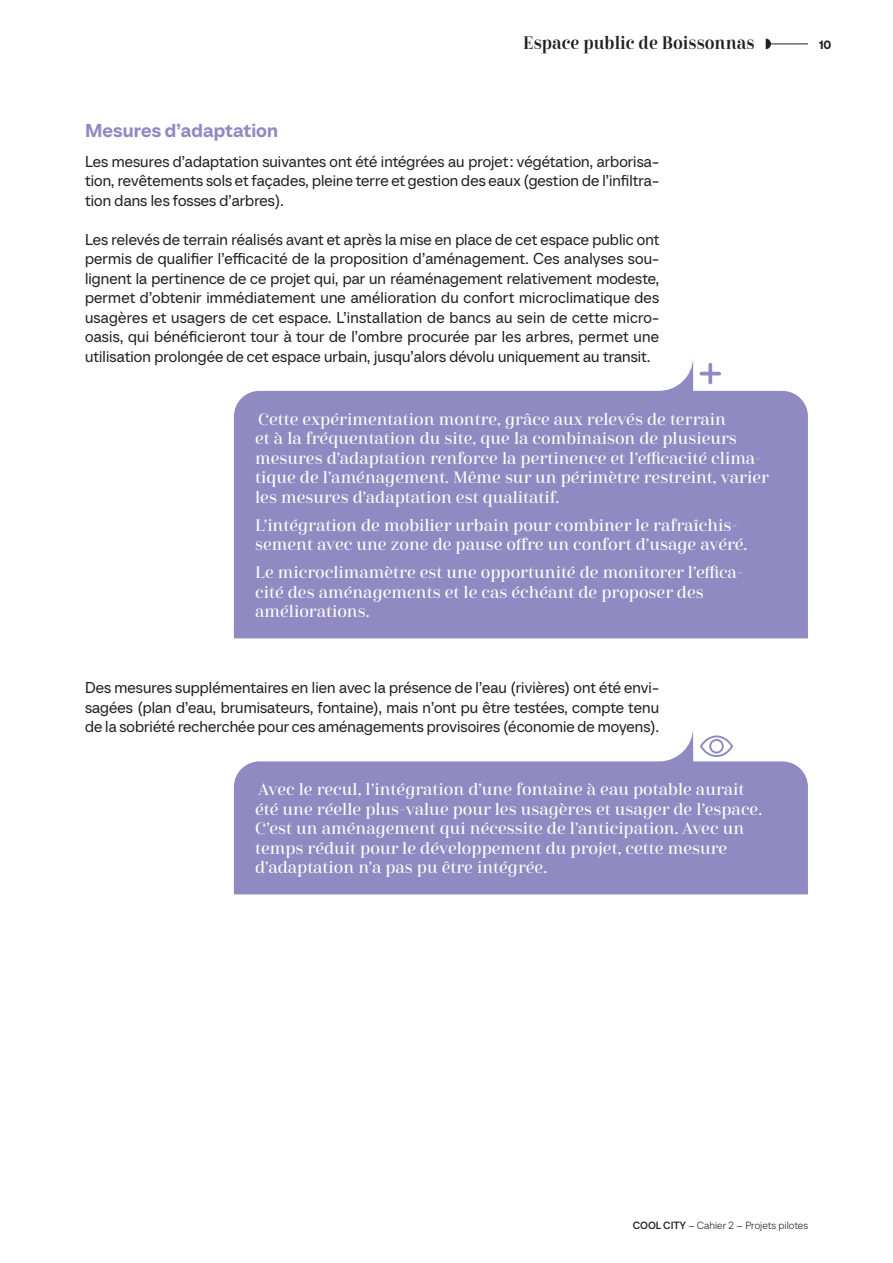
<style>
.page{position:relative;width:893px;height:1263px;background:#fff}
.page>*{position:absolute;margin:0;border:0;box-sizing:border-box;transform-origin:0 0}
.t1{font:18.75px "TT Neoris Dm Bd";letter-spacing:.005em;color:#908ac2}
.t2{font:18px "Cabrito Didone Con Dem";color:#231f20}
.t3{font:16.5px/19.5px "Cabrito Didone Nor Med";color:#fff}
.t4{font:15.75px/19.5px "TT Neoris";letter-spacing:.005em;color:#231f20;text-align:justify}
.t5{font:12px "TT Neoris Dm Bd";color:#231f20}
.t6{font:300 10.5px "TT Neoris";color:#231f20}
.s1{font-weight:500}
</style>
<div class="page">
<div style="left:234px;top:391px;width:574px;height:247px;background:#908ac2"></div>
<div style="left:234px;top:761px;width:574px;height:133px;background:#908ac2"></div>
<svg style="left:659px;top:731px;width:34px;height:64px"></svg>
<svg style="left:700px;top:735px;width:34px;height:22px"></svg>
<svg style="left:659px;top:361px;width:34px;height:64px"></svg>
<svg style="left:708px;top:365px;width:4px;height:17px"></svg>
<hr style="left:701px;top:372px;width:18px;height:3px;background:#908ac2">
<svg style="left:766px;top:39px;width:5px;height:10px"></svg>
<hr style="left:766px;top:44px;width:42px;height:1px;background:#231f20">
<p class="t2" style="left:523px;top:32px;width:233px">Espace public de Boissonnas</p>
<p class="t5" style="left:819px;top:37px;width:14px">10</p>
<p class="t1" style="left:85px;top:118px;width:195px">Mesures d’adaptation</p>
<p class="t4" style="left:85px;top:151px;width:576px">Les mesures d’adaptation suivantes ont été intégrées au projet: végétation, arborisa&shy;tion, revêtements sols et façades, pleine terre et gestion des eaux (gestion de l’infiltra&shy;tion dans les fosses d’arbres).</p>
<p class="t4" style="left:85px;top:229px;width:576px">Les relevés de terrain réalisés avant et après la mise en place de cet espace public ont permis de qualifier l’efficacité de la proposition d’aménagement. Ces analyses sou&shy;lignent la pertinence de ce projet qui, par un réaménagement relativement modeste, permet d’obtenir immédiatement une amélioration du confort microclimatique des usagères et usagers de cet espace. L’installation de bancs au sein de cette micro&shy;oasis, qui bénéficieront tour à tour de l’ombre procurée par les arbres, permet une utilisation prolongée de cet espace urbain, jusqu’alors dévolu uniquement au transit.</p>
<p class="t3" style="left:255px;top:409px;width:515px">Cette expérimentation montre, grâce aux relevés de terrain<br>et à la fréquentation du site, que la combinaison de plusieurs mesures d’adaptation renforce la pertinence et l’efficacité clima&shy;tique de l’aménagement. Même sur un périmètre restreint, varier les mesures d’adaptation est qualitatif.</p>
<p class="t3" style="left:255px;top:515px;width:494px">L’intégration de mobilier urbain pour combiner le rafraîchis&shy;sement avec une zone de pause offre un confort d’usage avéré.</p>
<p class="t3" style="left:255px;top:563px;width:487px">Le microclimamètre est une opportunité de monitorer l’effica&shy;cité des aménagements et le cas échéant de proposer des améliorations.</p>
<p class="t4" style="left:85px;top:677px;width:576px">Des mesures supplémentaires en lien avec la présence de l’eau (rivières) ont été envi&shy;sagées (plan d’eau, brumisateurs, fontaine), mais n’ont pu être testées, compte tenu de la sobriété recherchée pour ces aménagements provisoires (économie de moyens).</p>
<p class="t3" style="left:255px;top:780px;width:509px">Avec le recul, l’intégration d’une fontaine à eau potable aurait été une réelle plus-value pour les usagères et usager de l’espace.<br>C’est un aménagement qui nécessite de l’anticipation. Avec un temps réduit pour le développement du projet, cette mesure d’adaptation n’a pas pu être intégrée.</p>
<p class="t6" style="left:633px;top:1219px;width:177px"><span class="s1">COOL CITY</span> – Cahier 2 – Projets pilotes</p>
</div>
